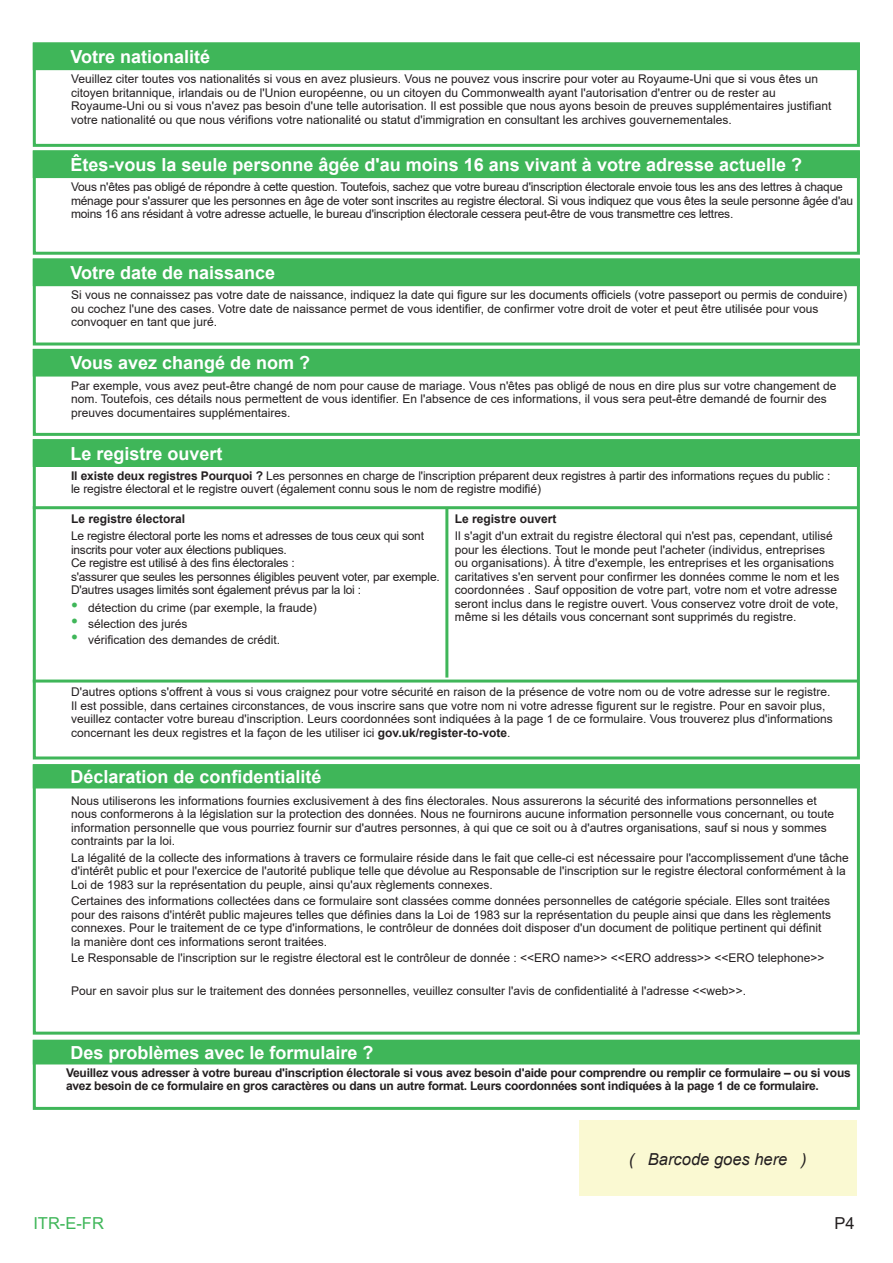
<style>
.page{position:relative;width:893px;height:1263px;background:#fff}
.page>*{position:absolute;margin:0;border:0;box-sizing:border-box;transform-origin:0 0}
.t1{font:700 18px "Arial";color:#fff}
.t2{font:italic 16.5px "Arial";color:#231f20}
.t3{font:16.5px "Arial";color:#3fb659}
.t4{font:16.5px "Arial";color:#231f20}
.t5{font:12px/13.5px "Arial";color:#231f20}
.t6{font:12px/13.5px "Arial";letter-spacing:-.02em;color:#231f20}
.t7{font:700 12px/13.5px "Arial";letter-spacing:-.02em;color:#231f20}
.t8{font:700 12px "Arial";color:#231f20}
.s1{font-weight:700}
.s2{font-size:19.5px;color:#3fb659}
</style>
<div class="page">
<div style="left:579px;top:1121px;width:277px;height:75px;background:#faf9d2"></div>
<div style="left:33px;top:349px;width:827px;height:87px;border:3px solid #3fb659"></div>
<div style="left:33px;top:259px;width:827px;height:86px;border:3px solid #3fb659"></div>
<div style="left:33px;top:150px;width:827px;height:105px;border:3px solid #3fb659"></div>
<div style="left:33px;top:43px;width:827px;height:104px;border:3px solid #3fb659"></div>
<div style="left:33px;top:764px;width:827px;height:271px;border:3px solid #3fb659"></div>
<div style="left:33px;top:439px;width:827px;height:320px;border:3px solid #3fb659"></div>
<div style="left:33px;top:1040px;width:827px;height:70px;border:3px solid #3fb659"></div>
<div style="left:34px;top:350px;width:825px;height:26px;background:#3fb659"></div>
<div style="left:33px;top:349px;width:827px;height:28px;border:2px solid #3fb659"></div>
<div style="left:34px;top:259px;width:825px;height:26px;background:#3fb659"></div>
<div style="left:33px;top:259px;width:827px;height:27px;border:2px solid #3fb659"></div>
<div style="left:34px;top:151px;width:825px;height:26px;background:#3fb659"></div>
<div style="left:33px;top:150px;width:827px;height:28px;border:2px solid #3fb659"></div>
<div style="left:34px;top:43px;width:825px;height:26px;background:#3fb659"></div>
<div style="left:33px;top:43px;width:827px;height:27px;border:2px solid #3fb659"></div>
<div style="left:34px;top:440px;width:825px;height:26px;background:#3fb659"></div>
<div style="left:33px;top:439px;width:827px;height:28px;border:2px solid #3fb659"></div>
<div style="left:34px;top:765px;width:825px;height:23px;background:#3fb659"></div>
<div style="left:33px;top:764px;width:827px;height:24px;border:2px solid #3fb659"></div>
<div style="left:34px;top:1040px;width:825px;height:24px;background:#3fb659"></div>
<hr style="left:33px;top:679px;width:825px;height:3px;background:#3fb659">
<hr style="left:33px;top:506px;width:825px;height:3px;background:#3fb659">
<hr style="left:445px;top:508px;width:3px;height:169px;background:#3fb659">
<h1 class="t1" style="left:70px;top:44px;width:141px">Votre nationalité</h1>
<p class="t5" style="left:71px;top:72px;width:762px">Veuillez citer toutes vos nationalités si vous en avez plusieurs. Vous ne pouvez vous inscrire pour voter au Royaume-Uni que si vous êtes un citoyen britannique, irlandais ou de l'Union européenne, ou un citoyen du Commonwealth ayant l'autorisation d'entrer ou de rester au Royaume-Uni ou si vous n'avez pas besoin d'une telle autorisation. Il est possible que nous ayons besoin de preuves supplémentaires justifiant votre nationalité ou que nous vérifions votre nationalité ou statut d'immigration en consultant les archives gouvernementales.</p>
<h1 class="t1" style="left:70px;top:152px;width:733px">Êtes-vous la seule personne âgée d'au moins 16 ans vivant à votre adresse actuelle ?</h1>
<p class="t6" style="left:71px;top:180px;width:784px">Vous n'êtes pas obligé de répondre à cette question. Toutefois, sachez que votre bureau d'inscription électorale envoie tous les ans des lettres à chaque ménage pour s'assurer que les personnes en âge de voter sont inscrites au registre électoral. Si vous indiquez que vous êtes la seule personne âgée d'au moins 16 ans résidant à votre adresse actuelle, le bureau d'inscription électorale cessera peut-être de vous transmettre ces lettres.</p>
<h1 class="t1" style="left:70px;top:260px;width:206px">Votre date de naissance</h1>
<p class="t5" style="left:71px;top:288px;width:778px">Si vous ne connaissez pas votre date de naissance, indiquez la date qui figure sur les documents officiels (votre passeport ou permis de conduire) ou cochez l'une des cases. Votre date de naissance permet de vous identifier, de confirmer votre droit de voter et peut être utilisée pour vous convoquer en tant que juré.</p>
<h1 class="t1" style="left:70px;top:350px;width:241px">Vous avez changé de nom ?</h1>
<p class="t5" style="left:71px;top:379px;width:767px">Par exemple, vous avez peut-être changé de nom pour cause de mariage. Vous n'êtes pas obligé de nous en dire plus sur votre changement de nom. Toutefois, ces détails nous permettent de vous identifier. En l'absence de ces informations, il vous sera peut-être demandé de fournir des preuves documentaires supplémentaires.</p>
<h1 class="t1" style="left:70px;top:441px;width:154px">Le registre ouvert</h1>
<p class="t5" style="left:71px;top:469px;width:761px"><span class="s1">Il existe deux registres Pourquoi ?</span> Les personnes en charge de l'inscription préparent deux registres à partir des informations reçues du public : le registre électoral et le registre ouvert (également connu sous le nom de registre modifié)</p>
<p class="t8" style="left:71px;top:510px;width:116px">Le registre électoral</p>
<p class="t6" style="left:71px;top:529px;width:370px">Le registre électoral porte les noms et adresses de tous ceux qui sont inscrits pour voter aux élections publiques.<br>Ce registre est utilisé à des fins électorales :<br>s'assurer que seules les personnes éligibles peuvent voter, par exemple.<br>D'autres usages limités sont également prévus par la loi :</p>
<p class="t5" style="left:71px;top:601px;width:247px"><span class="s2">•</span> détection du crime (par exemple, la fraude)</p>
<p class="t5" style="left:71px;top:617px;width:118px"><span class="s2">•</span> sélection des jurés</p>
<p class="t5" style="left:71px;top:633px;width:211px"><span class="s2">•</span> vérification des demandes de crédit.</p>
<p class="t8" style="left:455px;top:510px;width:103px">Le registre ouvert</p>
<p class="t5" style="left:455px;top:529px;width:386px">Il s'agit d'un extrait du registre électoral qui n'est pas, cependant, utilisé pour les élections. Tout le monde peut l'acheter (individus, entreprises ou organisations). À titre d'exemple, les entreprises et les organisations caritatives s'en servent pour confirmer les données comme le nom et les coordonnées . Sauf opposition de votre part, votre nom et votre adresse seront inclus dans le registre ouvert. Vous conservez votre droit de vote, même si les détails vous concernant sont supprimés du registre.</p>
<p class="t5" style="left:71px;top:685px;width:763px">D'autres options s'offrent à vous si vous craignez pour votre sécurité en raison de la présence de votre nom ou de votre adresse sur le registre.<br>Il est possible, dans certaines circonstances, de vous inscrire sans que votre nom ni votre adresse figurent sur le registre. Pour en savoir plus, veuillez contacter votre bureau d'inscription. Leurs coordonnées sont indiquées à la page 1 de ce formulaire. Vous trouverez plus d'informations concernant les deux registres et la façon de les utiliser ici <span class="s1">gov.uk/register-to-vote</span>.</p>
<h1 class="t1" style="left:70px;top:764px;width:253px">Déclaration de confidentialité</h1>
<p class="t5" style="left:71px;top:794px;width:765px">Nous utiliserons les informations fournies exclusivement à des fins électorales. Nous assurerons la sécurité des informations personnelles et nous conformerons à la législation sur la protection des données. Nous ne fournirons aucune information personnelle vous concernant, ou toute information personnelle que vous pourriez fournir sur d'autres personnes, à qui que ce soit ou à d'autres organisations, sauf si nous y sommes contraints par la loi.</p>
<p class="t5" style="left:71px;top:851px;width:779px">La légalité de la collecte des informations à travers ce formulaire réside dans le fait que celle-ci est nécessaire pour l'accomplissement d'une tâche d'intérêt public et pour l'exercice de l'autorité publique telle que dévolue au Responsable de l'inscription sur le registre électoral conformément à la<br>Loi de 1983 sur la représentation du peuple, ainsi qu'aux règlements connexes.</p>
<p class="t5" style="left:71px;top:894px;width:761px">Certaines des informations collectées dans ce formulaire sont classées comme données personnelles de catégorie spéciale. Elles sont traitées pour des raisons d'intérêt public majeures telles que définies dans la Loi de 1983 sur la représentation du peuple ainsi que dans les règlements connexes. Pour le traitement de ce type d'informations, le contrôleur de données doit disposer d'un document de politique pertinent qui définit la manière dont ces informations seront traitées.</p>
<p class="t5" style="left:71px;top:951px;width:755px">Le Responsable de l'inscription sur le registre électoral est le contrôleur de donnée : &lt;&lt;ERO name&gt;&gt; &lt;&lt;ERO address&gt;&gt; &lt;&lt;ERO telephone&gt;&gt;</p>
<p class="t5" style="left:71px;top:984px;width:676px">Pour en savoir plus sur le traitement des données personnelles, veuillez consulter l'avis de confidentialité à l'adresse &lt;&lt;web&gt;&gt;.</p>
<h1 class="t1" style="left:70px;top:1040px;width:305px">Des problèmes avec le formulaire ?</h1>
<p class="t7" style="left:66px;top:1066px;width:786px">Veuillez vous adresser à votre bureau d'inscription électorale si vous avez besoin d'aide pour comprendre ou remplir ce formulaire – ou si vous avez besoin de ce formulaire en gros caractères ou dans un autre format. Leurs coordonnées sont indiquées à la page 1 de ce formulaire.</p>
<h2 class="t2" style="left:629px;top:1148px;width:179px">( Barcode goes here )</h2>
<h2 class="t3" style="left:33px;top:1212px;width:72px">ITR-E-FR</h2>
<h2 class="t4" style="left:834px;top:1212px;width:22px">P4</h2>
</div>
